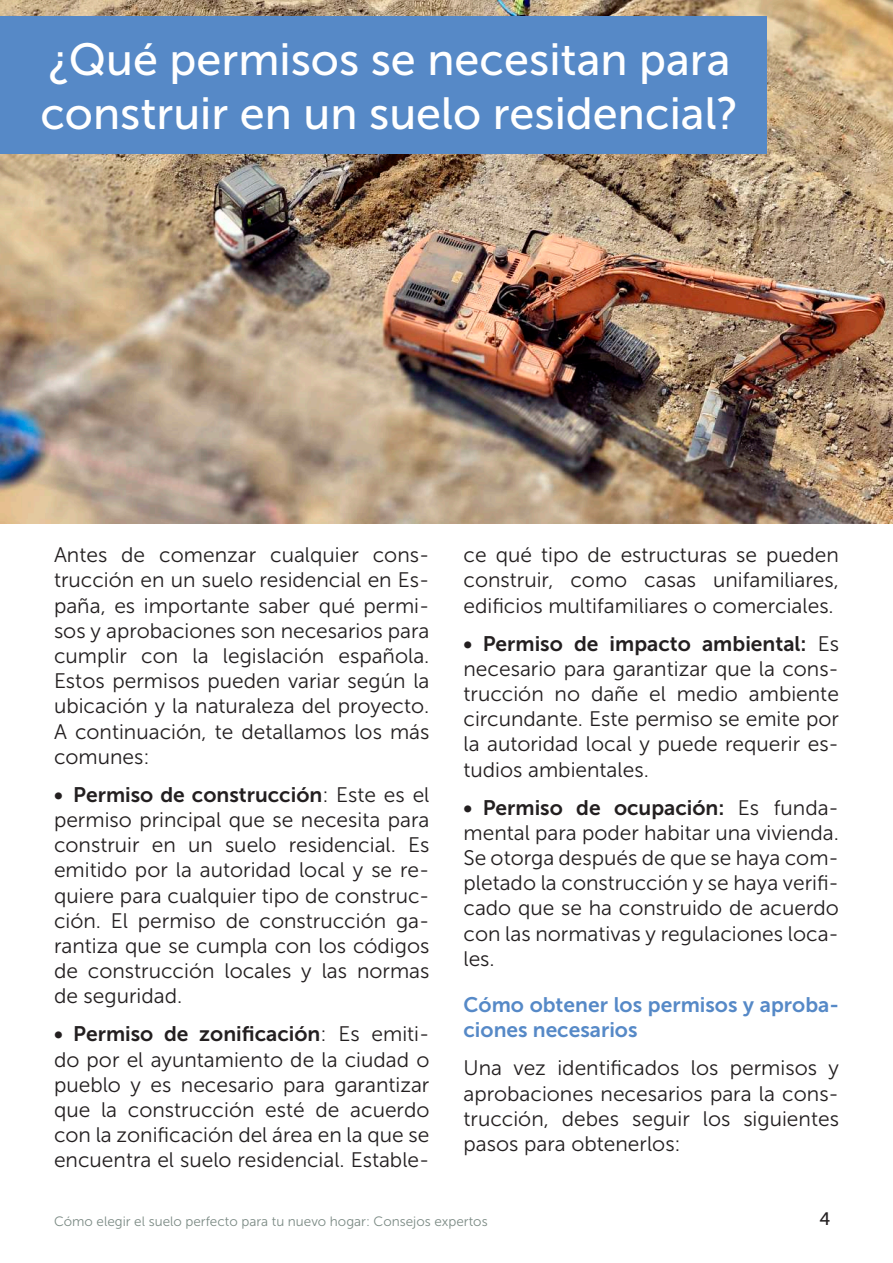
<style>
.page{position:relative;width:893px;height:1263px;background:#fff}
.page>*{position:absolute;margin:0;border:0;box-sizing:border-box;transform-origin:0 0}
.t1{font:45px/54px "Museo Sans 500";color:#fff}
.t2{font:21px/25.2px "Museo Sans 300";color:#231f20;text-align:justify}
.t3{font:21px "Museo Sans 700";color:#231f20}
.t4{font:21px/25.2px "Museo Sans 700";color:#5689c7}
.t5{font:18px "Museo Sans 500";color:#231f20}
.t6{font:13.5px "Museo Sans 300";color:#7c8b85}
.s1{font-family:"Museo Sans 300"}
</style>
<div class="page">
<img style="left:0;top:0;width:893px;height:523px">
<div style="left:0;top:16px;width:766px;height:138px;background:#5689c7"></div>
<h1 class="t1" style="left:40px;top:33px;width:700px">¿Qué permisos se necesitan para construir en un suelo residencial?</h1>
<p class="t2" style="left:54px;top:542px;width:377px">Antes de comenzar cualquier cons&shy;trucción en un suelo residencial en Es&shy;paña, es importante saber qué permi&shy;sos y aprobaciones son necesarios para cumplir con la legislación española.<br>Estos permisos pueden variar según la ubicación y la naturaleza del proyecto.<br>A continuación, te detallamos los más comunes:</p>
<p class="t3" style="left:54px;top:783px;width:377px">• Permiso de construcción<span class="s1">: Este es el</span></p>
<p class="t2" style="left:54px;top:807px;width:377px">permiso principal que se necesita para construir en un suelo residencial. Es emitido por la autoridad local y se re&shy;quiere para cualquier tipo de construc&shy;ción. El permiso de construcción ga&shy;rantiza que se cumpla con los códigos de construcción locales y las normas de seguridad.</p>
<p class="t3" style="left:54px;top:1022px;width:377px">• Permiso de zonificación<span class="s1">: Es emiti-</span></p>
<p class="t2" style="left:54px;top:1047px;width:377px">do por el ayuntamiento de la ciudad o pueblo y es necesario para garantizar que la construcción esté de acuerdo con la zonificación del área en la que se encuentra el suelo residencial. Estable-</p>
<p class="t2" style="left:463px;top:542px;width:377px">ce qué tipo de estructuras se pueden construir, como casas unifamiliares, edificios multifamiliares o comerciales.</p>
<p class="t3" style="left:463px;top:632px;width:377px">• Permiso de impacto ambiental: <span class="s1">Es</span></p>
<p class="t2" style="left:463px;top:656px;width:377px">necesario para garantizar que la cons&shy;trucción no dañe el medio ambiente circundante. Este permiso se emite por la autoridad local y puede requerir es&shy;tudios ambientales.</p>
<p class="t3" style="left:463px;top:795px;width:377px">• Permiso de ocupación: <span class="s1">Es funda-</span></p>
<p class="t2" style="left:463px;top:820px;width:377px">mental para poder habitar una vivienda.<br>Se otorga después de que se haya com&shy;pletado la construcción y se haya verifi&shy;cado que se ha construido de acuerdo con las normativas y regulaciones loca&shy;les.</p>
<p class="t4" style="left:463px;top:992px;width:377px">Cómo obtener los permisos y aproba&shy;ciones necesarios</p>
<p class="t2" style="left:463px;top:1056px;width:377px">Una vez identificados los permisos y aprobaciones necesarios para la cons&shy;trucción, debes seguir los siguientes pasos para obtenerlos:</p>
<p class="t6" style="left:54px;top:1214px;width:435px">Cómo elegir el suelo perfecto para tu nuevo hogar: Consejos expertos</p>
<p class="t5" style="left:819px;top:1209px;width:12px">4</p>
</div>
